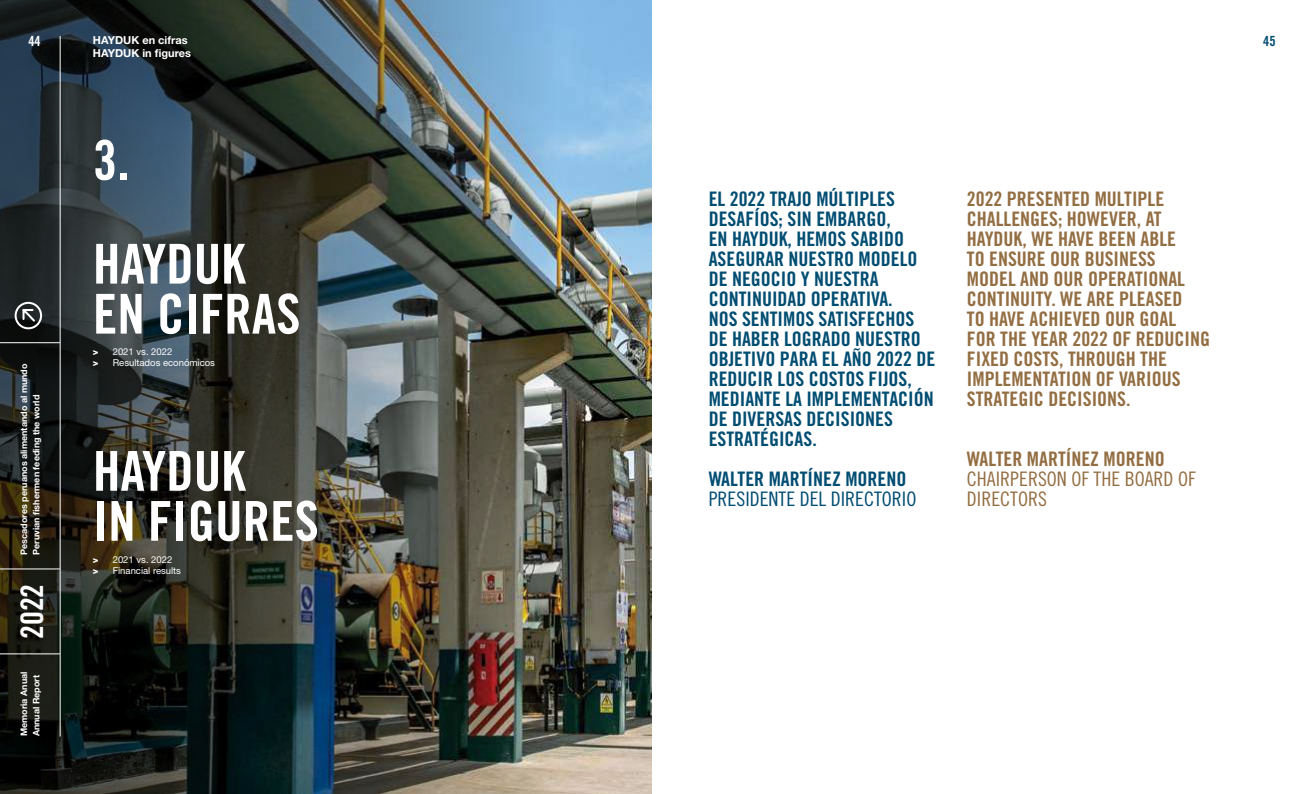
<style>
.page{position:relative;width:1304px;height:794px;background:#fff}
.page>*{position:absolute;margin:0;border:0;box-sizing:border-box;transform-origin:0 0}
.t1{font:55px/50px "Trade Gothic LT Std Bd Cn 20";color:#fff}
.t2{font:31px "Trade Gothic LT Std Bd Cn 20";color:#fff}
.t3{font:20px/20px "Trade Gothic LT Std Bd Cn 20";color:#004d72}
.t4{font:20px/20px "Trade Gothic LT Std Bd Cn 20";color:#936e42}
.t5{font:20px/20px "Trade Gothic LT Std Cn 18";color:#936e42}
.t6{font:20px "Trade Gothic LT Std Cn 18";color:#004d72}
.t7{font:14px "Trade Gothic LT Std Bd Cn 20";color:#004d72}
.t8{font:14px "Trade Gothic LT Std Bd Cn 20";color:#fff}
.t9{font:700 11px/13.2px "Helvetica Neue LT Std";color:#fff}
.t10{font:9.5px/11.4px "Helvetica Neue LT Std";color:#fff}
.t11{font:700 9px/12.1px "Helvetica Neue LT Std";color:#fff}
.s1{font-weight:800}
</style>
<div class="page">
<img style="left:573px;top:0;width:79px;height:794px">
<img style="left:0;top:0;width:573px;height:794px">
<hr style="left:60px;top:36px;width:1px;height:700px;background:#fff">
<hr style="left:0;top:653px;width:60px;height:1px;background:#fff">
<hr style="left:0;top:568px;width:60px;height:1px;background:#fff">
<hr style="left:0;top:342px;width:60px;height:1px;background:#fff">
<svg style="left:14px;top:301px;width:29px;height:29px"></svg>
<p class="t8" style="left:28px;top:32px;width:14px">44</p>
<p class="t11" style="left:18px;top:555px;width:193px;rotate:-90deg">Pescadores peruanos alimentando al mundo</p>
<p class="t11" style="left:30px;top:555px;width:162px;rotate:-90deg">Peruvian fishermen feeding the world</p>
<h2 class="t2" style="left:13px;top:639px;width:57px;rotate:-90deg">2022</h2>
<p class="t11" style="left:18px;top:736px;width:66px;rotate:-90deg">Memoria Anual<br>Annual Report</p>
<p class="t9" style="left:93px;top:33px;width:100px">HAYDUK en cifras<br>HAYDUK in figures</p>
<h1 class="t1" style="left:93px;top:135px;width:38px">3.</h1>
<h1 class="t1" style="left:93px;top:238px;width:209px">HAYDUK<br>EN CIFRAS</h1>
<p class="t10" style="left:93px;top:346px;width:124px"><span class="s1">&gt;</span> 2021 vs. 2022<br><span class="s1">&gt;</span> Resultados económicos</p>
<h1 class="t1" style="left:93px;top:446px;width:228px">HAYDUK<br>IN FIGURES</h1>
<p class="t10" style="left:93px;top:554px;width:90px"><span class="s1">&gt;</span> 2021 vs. 2022<br><span class="s1">&gt;</span> Financial results</p>
<p class="t7" style="left:1263px;top:32px;width:14px">45</p>
<p class="t3" style="left:709px;top:189px;width:228px">EL 2022 TRAJO MÚLTIPLES<br>DESAFÍOS; SIN EMBARGO,<br>EN HAYDUK, HEMOS SABIDO<br>ASEGURAR NUESTRO MODELO<br>DE NEGOCIO Y NUESTRA<br>CONTINUIDAD OPERATIVA.<br>NOS SENTIMOS SATISFECHOS<br>DE HABER LOGRADO NUESTRO<br>OBJETIVO PARA EL AÑO 2022 DE<br>REDUCIR LOS COSTOS FIJOS,<br>MEDIANTE LA IMPLEMENTACIÓN<br>DE DIVERSAS DECISIONES<br>ESTRATÉGICAS.</p>
<p class="t3" style="left:709px;top:469px;width:199px">WALTER MARTÍNEZ MORENO</p>
<p class="t6" style="left:709px;top:487px;width:209px">PRESIDENTE DEL DIRECTORIO</p>
<p class="t4" style="left:967px;top:189px;width:245px">2022 PRESENTED MULTIPLE<br>CHALLENGES; HOWEVER, AT<br>HAYDUK, WE HAVE BEEN ABLE<br>TO ENSURE OUR BUSINESS<br>MODEL AND OUR OPERATIONAL<br>CONTINUITY. WE ARE PLEASED<br>TO HAVE ACHIEVED OUR GOAL<br>FOR THE YEAR 2022 OF REDUCING<br>FIXED COSTS, THROUGH THE<br>IMPLEMENTATION OF VARIOUS<br>STRATEGIC DECISIONS.</p>
<p class="t4" style="left:967px;top:449px;width:199px">WALTER MARTÍNEZ MORENO</p>
<p class="t5" style="left:967px;top:469px;width:230px">CHAIRPERSON OF THE BOARD OF<br>DIRECTORS</p>
</div>
